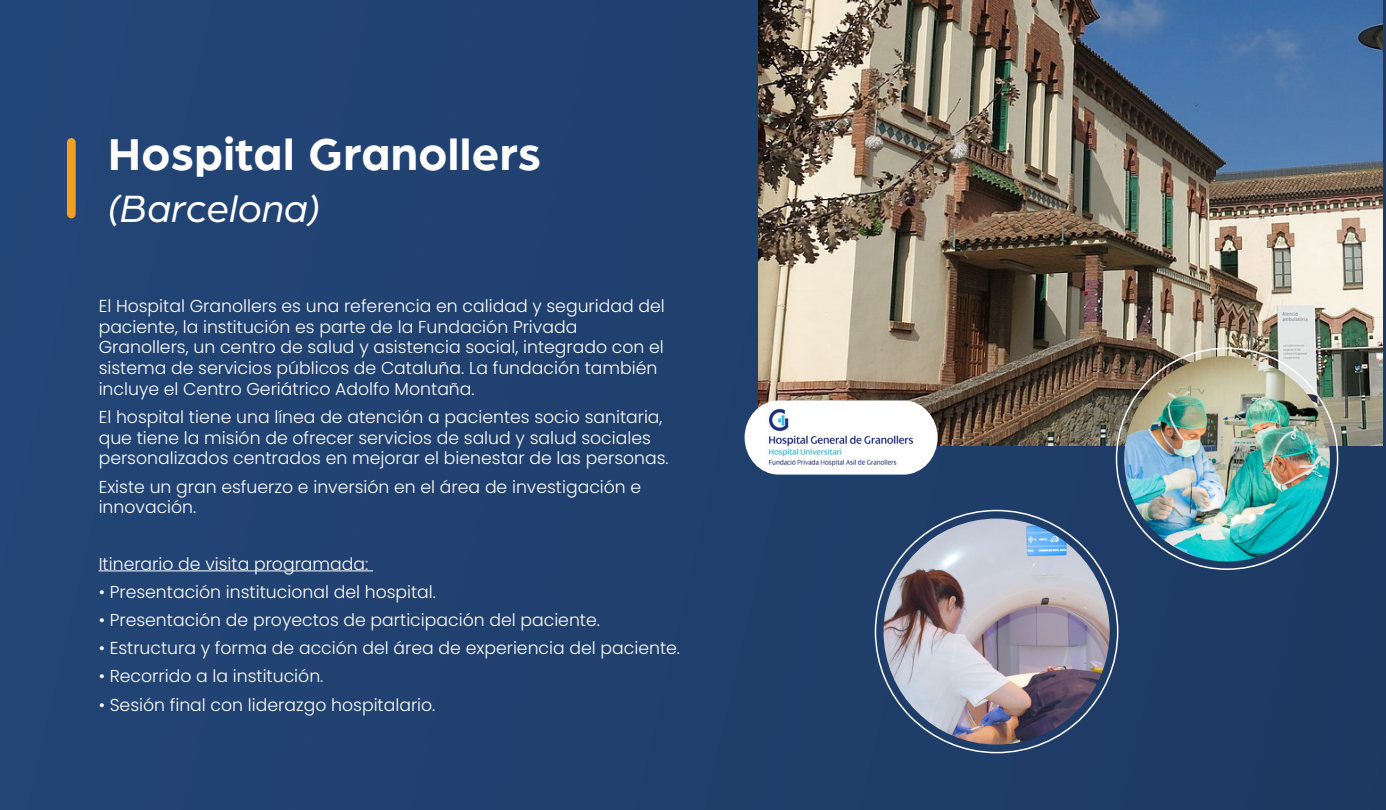
<style>
.page{position:relative;width:1386px;height:810px;background:#fff}
.page>*{position:absolute;margin:0;border:0;box-sizing:border-box;transform-origin:0 0}
.t1{font:700 48px "Arboria";color:#fff}
.t2{font:italic 40.5px "Arboria";color:#fff}
.t3{font:300 17.25px/20.7px "Poppins";color:#fff}
</style>
<div class="page">
<div style="left:0;top:0;width:1385px;height:810px;background:#214270"></div>
<hr style="left:99px;top:570px;width:274px;height:1px;background:#fff">
<img style="left:758px;top:0;width:624px;height:446px">
<div style="left:744px;top:400px;width:193px;height:75px;background:#fff;border-radius:36px"></div>
<img style="left:758px;top:405px;width:166px;height:65px">
<img style="left:1115px;top:347px;width:223px;height:223px">
<img style="left:874px;top:510px;width:244px;height:243px">
<div style="left:67px;top:138px;width:9px;height:80px;background:#f0a023;border-radius:4px"></div>
<h1 class="t1" style="left:108px;top:121px;width:434px">Hospital Granollers</h1>
<h2 class="t2" style="left:108px;top:182px;width:214px">(Barcelona)</h2>
<p class="t3" style="left:99px;top:296px;width:567px">El Hospital Granollers es una referencia en calidad y seguridad del paciente, la institución es parte de la Fundación Privada Granollers, un centro de salud y asistencia social, integrado con el sistema de servicios públicos de Cataluña. La fundación también incluye el Centro Geriátrico Adolfo Montaña.</p>
<p class="t3" style="left:99px;top:407px;width:571px">El hospital tiene una línea de atención a pacientes socio sanitaria, que tiene la misión de ofrecer servicios de salud y salud sociales personalizados centrados en mejorar el bienestar de las personas.</p>
<p class="t3" style="left:99px;top:476px;width:544px">Existe un gran esfuerzo e inversión en el área de investigación e innovación.</p>
<p class="t3" style="left:99px;top:553px;width:271px">Itinerario de visita programada:</p>
<p class="t3" style="left:99px;top:582px;width:339px">• Presentación institucional del hospital.</p>
<p class="t3" style="left:99px;top:610px;width:503px">• Presentación de proyectos de participación del paciente.</p>
<p class="t3" style="left:99px;top:638px;width:583px">• Estructura y forma de acción del área de experiencia del paciente.</p>
<p class="t3" style="left:99px;top:666px;width:226px">• Recorrido a la institución.</p>
<p class="t3" style="left:99px;top:694px;width:338px">• Sesión final con liderazgo hospitalario.</p>
</div>
